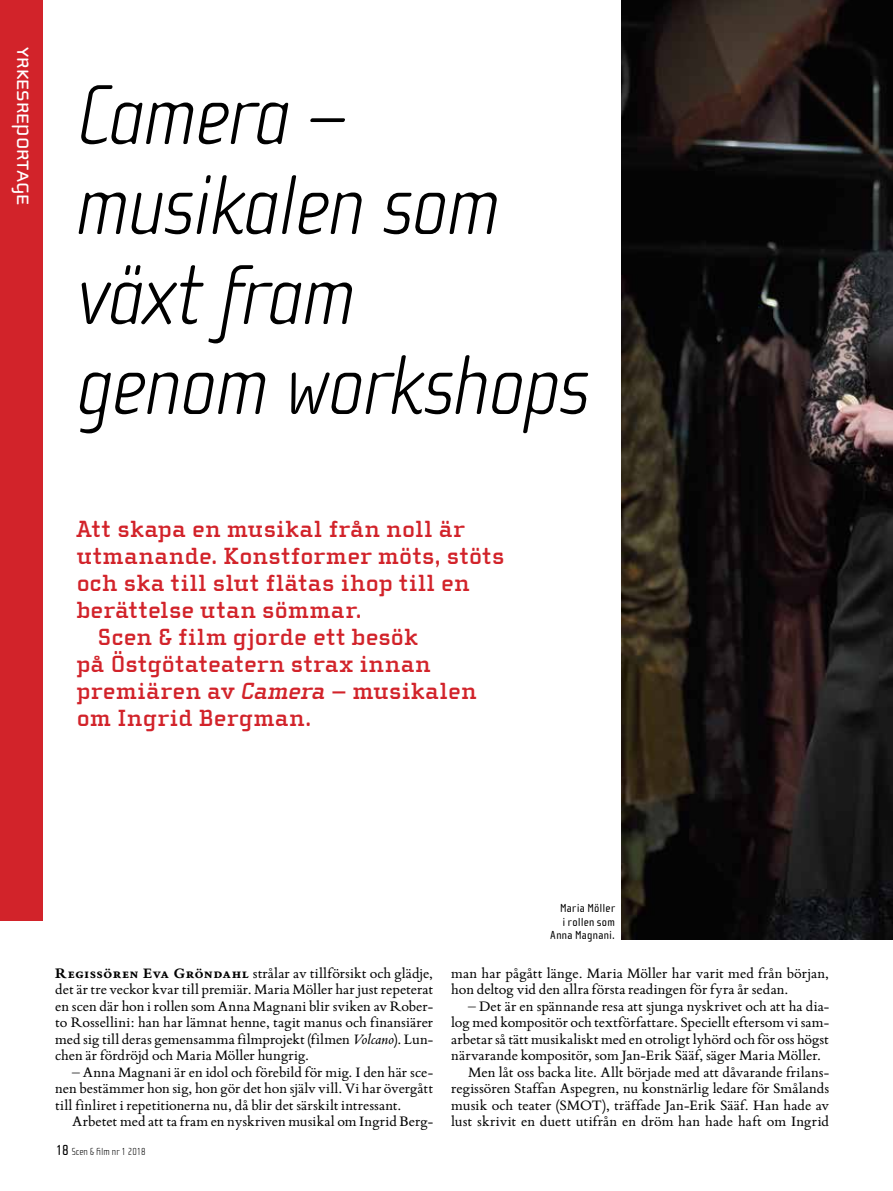
<style>
.page{position:relative;width:893px;height:1191px;background:#fff}
.page>*{position:absolute;margin:0;border:0;box-sizing:border-box;transform-origin:0 0}
.t1{font:italic 100 87px/90px "Cholla Sans";letter-spacing:-.015em;color:#000}
.t2{font:700 24px "Cholla Slab";letter-spacing:.01em;color:#d2232a}
.t3{font:24px "Cholla Unicase Ligatures";color:#fff}
.t4{font:15.45px/16.5px "Bembo Book MT Pro";color:#000;text-align:justify}
.t5{font:12px/13.5px "Cholla Sans";letter-spacing:.02em;color:#000;text-align:right}
.t6{font:100 10.5px "Cholla Sans";color:#000}
.s1{font-style:italic}
.s2{font-weight:700}
.s3{font-weight:400;font-size:15px}
</style>
<div class="page">
<img style="left:622px;top:0;width:271px;height:939px">
<div style="left:0;top:0;width:43px;height:920px;background:#d2232a"></div>
<h2 class="t3" style="left:35px;top:47px;width:160px;rotate:90deg">YRKESREPORTAGE</h2>
<h1 class="t1" style="left:77px;top:72px;width:516px">Camera – musikalen som växt fram<br>genom workshops</h1>
<h2 class="t2" style="left:77px;top:516px;width:389px">Att skapa en musikal från noll är</h2>
<h2 class="t2" style="left:77px;top:543px;width:429px">utmanande. Konstformer möts, stöts</h2>
<h2 class="t2" style="left:77px;top:570px;width:394px">och ska till slut flätas ihop till en</h2>
<h2 class="t2" style="left:77px;top:597px;width:286px">berättelse utan sömmar.</h2>
<h2 class="t2" style="left:98px;top:624px;width:321px">Scen &amp; film gjorde ett besök</h2>
<h2 class="t2" style="left:77px;top:651px;width:355px">på Östgötateatern strax innan</h2>
<h2 class="t2" style="left:77px;top:678px;width:401px">premiären av <span class="s1">Camera</span> – musikalen</h2>
<h2 class="t2" style="left:77px;top:705px;width:236px">om Ingrid Bergman.</h2>
<p class="t4" style="left:55px;top:964px;width:380px"><span class="s2">Regissören Eva Gröndahl</span> strålar av tillförsikt och glädje, det är tre veckor kvar till premiär. Maria Möller har just repeterat en scen där hon i rollen som Anna Magnani blir sviken av Rober&shy;to Rossellini: han har lämnat henne, tagit manus och finansiärer med sig till deras gemensamma filmprojekt (filmen <span class="s1">Volcano</span>). Lun&shy;chen är fördröjd och Maria Möller hungrig.</p>
<p class="t4" style="left:55px;top:1063px;width:379px;text-indent:17px">– Anna Magnani är en idol och förebild för mig. I den här sce&shy;nen bestämmer hon sig, hon gör det hon själv vill. Vi har övergått till finliret i repetitionerna nu, då blir det särskilt intressant.</p>
<p class="t4" style="left:72px;top:1112px;width:362px">Arbetet med att ta fram en nyskriven musikal om Ingrid Berg-</p>
<p class="t6" style="left:56px;top:1146px;width:91px"><span class="s3">18</span> Scen &amp; film nr 1 2018</p>
<p class="t5" style="left:550px;top:901px;width:66px">Maria Möller<br>i rollen som<br>Anna Magnani.</p>
<p class="t4" style="left:451px;top:964px;width:379px">man har pågått länge. Maria Möller har varit med från början, hon deltog vid den allra första readingen för fyra år sedan.</p>
<p class="t4" style="left:468px;top:997px;width:362px">– Det är en spännande resa att sjunga nyskrivet och att ha dia-</p>
<p class="t4" style="left:451px;top:1013px;width:379px">log med kompositör och textförfattare. Speciellt eftersom vi sam-</p>
<p class="t4" style="left:451px;top:1030px;width:379px">arbetar så tätt musikaliskt med en otroligt lyhörd och för oss högst</p>
<p class="t4" style="left:451px;top:1046px;width:371px">närvarande kompositör, som Jan-Erik Sääf, säger Maria Möller.</p>
<p class="t4" style="left:468px;top:1063px;width:362px">Men låt oss backa lite. Allt började med att dåvarande frilans-</p>
<p class="t4" style="left:451px;top:1079px;width:379px">regissören Staffan Aspegren, nu konstnärlig ledare för Smålands</p>
<p class="t4" style="left:451px;top:1096px;width:379px">musik och teater (SMOT), träffade Jan-Erik Sääf. Han hade av</p>
<p class="t4" style="left:451px;top:1112px;width:379px">lust skrivit en duett utifrån en dröm han hade haft om Ingrid</p>
</div>
